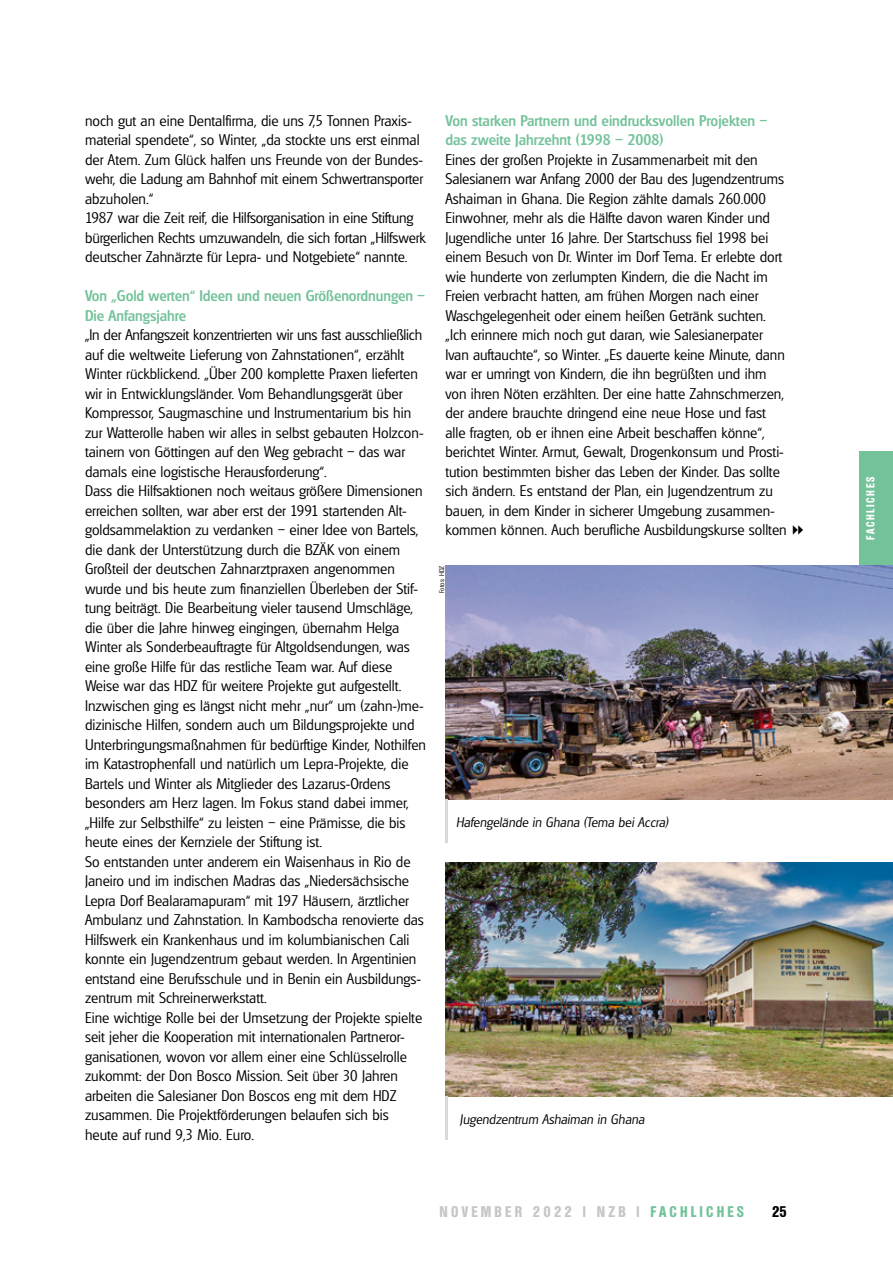
<style>
.page{position:relative;width:893px;height:1263px;background:#fff}
.page>*{position:absolute;margin:0;border:0;box-sizing:border-box;transform-origin:0 0}
.t1{font:300 15px/19.5px "Glasgow";color:#000}
.t2{font:500 15px/19.5px "Glasgow";color:#74c29a}
.t3{font:700 condensed 15px "Olympia";letter-spacing:.215em;color:#c5c7c7}
.t4{font:700 condensed 15px "Olympia";color:#000}
.t5{font:italic 300 13.5px "Glasgow";color:#000}
.t6{font:700 condensed 11.25px "Olympia";letter-spacing:.15em;color:#fff}
.t7{font:300 6.75px "Glasgow";color:#000}
.s1{color:#74c29a}
</style>
<div class="page">
<div style="left:860px;top:451px;width:33px;height:115px;background:#74c29a"></div>
<img style="left:445px;top:862px;width:448px;height:234px">
<hr style="left:445px;top:1096px;width:3px;height:44px;background:#d8dada">
<img style="left:445px;top:566px;width:448px;height:234px">
<hr style="left:445px;top:800px;width:3px;height:43px;background:#d8dada">
<p class="t1" style="left:85px;top:111px;width:342px">noch gut an eine Dentalfirma, die uns 7,5 Tonnen Praxis&shy;material spendete“, so Winter, „da stockte uns erst einmal der Atem. Zum Glück halfen uns Freunde von der Bundes&shy;wehr, die Ladung am Bahnhof mit einem Schwertransporter abzuholen.“<br>1987 war die Zeit reif, die Hilfsorganisation in eine Stiftung bürgerlichen Rechts umzuwandeln, die sich fortan „Hilfswerk deutscher Zahnärzte für Lepra- und Notgebiete“ nannte.</p>
<p class="t2" style="left:85px;top:286px;width:342px">Von „Gold werten“ Ideen und neuen Größenordnungen –<br>Die Anfangsjahre</p>
<p class="t1" style="left:85px;top:325px;width:342px">„In der Anfangszeit konzentrierten wir uns fast ausschließlich auf die weltweite Lieferung von Zahnstationen“, erzählt Winter rückblickend. „Über 200 komplette Praxen lieferten wir in Entwicklungsländer. Vom Behandlungsgerät über Kompressor, Saugmaschine und Instrumentarium bis hin zur Watterolle haben wir alles in selbst gebauten Holzcon&shy;tainern von Göttingen auf den Weg gebracht – das war damals eine logistische Herausforderung“.<br>Dass die Hilfsaktionen noch weitaus größere Dimensionen erreichen sollten, war aber erst der 1991 startenden Alt&shy;goldsammelaktion zu verdanken – einer Idee von Bartels, die dank der Unterstützung durch die BZÄK von einem Großteil der deutschen Zahnarztpraxen angenommen wurde und bis heute zum finanziellen Überleben der Stif&shy;tung beiträgt. Die Bearbeitung vieler tausend Umschläge, die über die Jahre hinweg eingingen, übernahm Helga Winter als Sonderbeauftragte für Altgoldsendungen, was eine große Hilfe für das restliche Team war. Auf diese Weise war das HDZ für weitere Projekte gut aufgestellt.<br>Inzwischen ging es längst nicht mehr „nur“ um (zahn-)me&shy;dizinische Hilfen, sondern auch um Bildungsprojekte und Unterbringungsmaßnahmen für bedürftige Kinder, Nothilfen im Katastrophenfall und natürlich um Lepra-Projekte, die Bartels und Winter als Mitglieder des Lazarus-Ordens besonders am Herz lagen. Im Fokus stand dabei immer, „Hilfe zur Selbsthilfe“ zu leisten – eine Prämisse, die bis heute eines der Kernziele der Stiftung ist.<br>So entstanden unter anderem ein Waisenhaus in Rio de Janeiro und im indischen Madras das „Niedersächsische Lepra Dorf Bealaramapuram“ mit 197 Häusern, ärztlicher Ambulanz und Zahnstation. In Kambodscha renovierte das Hilfswerk ein Krankenhaus und im kolumbianischen Cali konnte ein Jugendzentrum gebaut werden. In Argentinien entstand eine Berufsschule und in Benin ein Ausbildungs&shy;zentrum mit Schreinerwerkstatt.<br>Eine wichtige Rolle bei der Umsetzung der Projekte spielte seit jeher die Kooperation mit internationalen Partneror&shy;ganisationen, wovon vor allem einer eine Schlüsselrolle zukommt: der Don Bosco Mission. Seit über 30 Jahren arbeiten die Salesianer Don Boscos eng mit dem HDZ zusammen. Die Projektförderungen belaufen sich bis<br>heute auf rund 9,3 Mio. Euro.</p>
<p class="t2" style="left:445px;top:111px;width:323px">Von starken Partnern und eindrucksvollen Projekten – das zweite Jahrzehnt (1998 – 2008)</p>
<p class="t1" style="left:445px;top:150px;width:343px">Eines der großen Projekte in Zusammenarbeit mit den Salesianern war Anfang 2000 der Bau des Jugendzentrums Ashaiman in Ghana. Die Region zählte damals 260.000<br>Einwohner, mehr als die Hälfte davon waren Kinder und Jugendliche unter 16 Jahre. Der Startschuss fiel 1998 bei einem Besuch von Dr. Winter im Dorf Tema. Er erlebte dort wie hunderte von zerlumpten Kindern, die die Nacht im Freien verbracht hatten, am frühen Morgen nach einer Waschgelegenheit oder einem heißen Getränk suchten. „Ich erinnere mich noch gut daran, wie Salesianerpater Ivan auftauchte“, so Winter. „Es dauerte keine Minute, dann war er umringt von Kindern, die ihn begrüßten und ihm von ihren Nöten erzählten. Der eine hatte Zahnschmerzen, der andere brauchte dringend eine neue Hose und fast alle fragten, ob er ihnen eine Arbeit beschaffen könne“, berichtet Winter. Armut, Gewalt, Drogenkonsum und Prosti&shy;tution bestimmten bisher das Leben der Kinder. Das sollte sich ändern. Es entstand der Plan, ein Jugendzentrum zu bauen, in dem Kinder in sicherer Umgebung zusammen&shy;kommen können. Auch berufliche Ausbildungskurse sollten</p>
<p class="t7" style="left:438px;top:593px;width:29px;rotate:-90deg">Fotos: HDZ</p>
<p class="t5" style="left:456px;top:814px;width:214px">Hafengelände in Ghana (Tema bei Accra)</p>
<p class="t5" style="left:460px;top:1111px;width:186px">Jugendzentrum Ashaiman in Ghana</p>
<p class="t3" style="left:439px;top:1203px;width:306px">NOVEMBER 2022 | NZB | <span class="s1">FACHLICHES</span></p>
<p class="t4" style="left:772px;top:1203px;width:16px">25</p>
<p class="t6" style="left:864px;top:540px;width:65px;rotate:-90deg">FACHLICHES</p>
</div>
